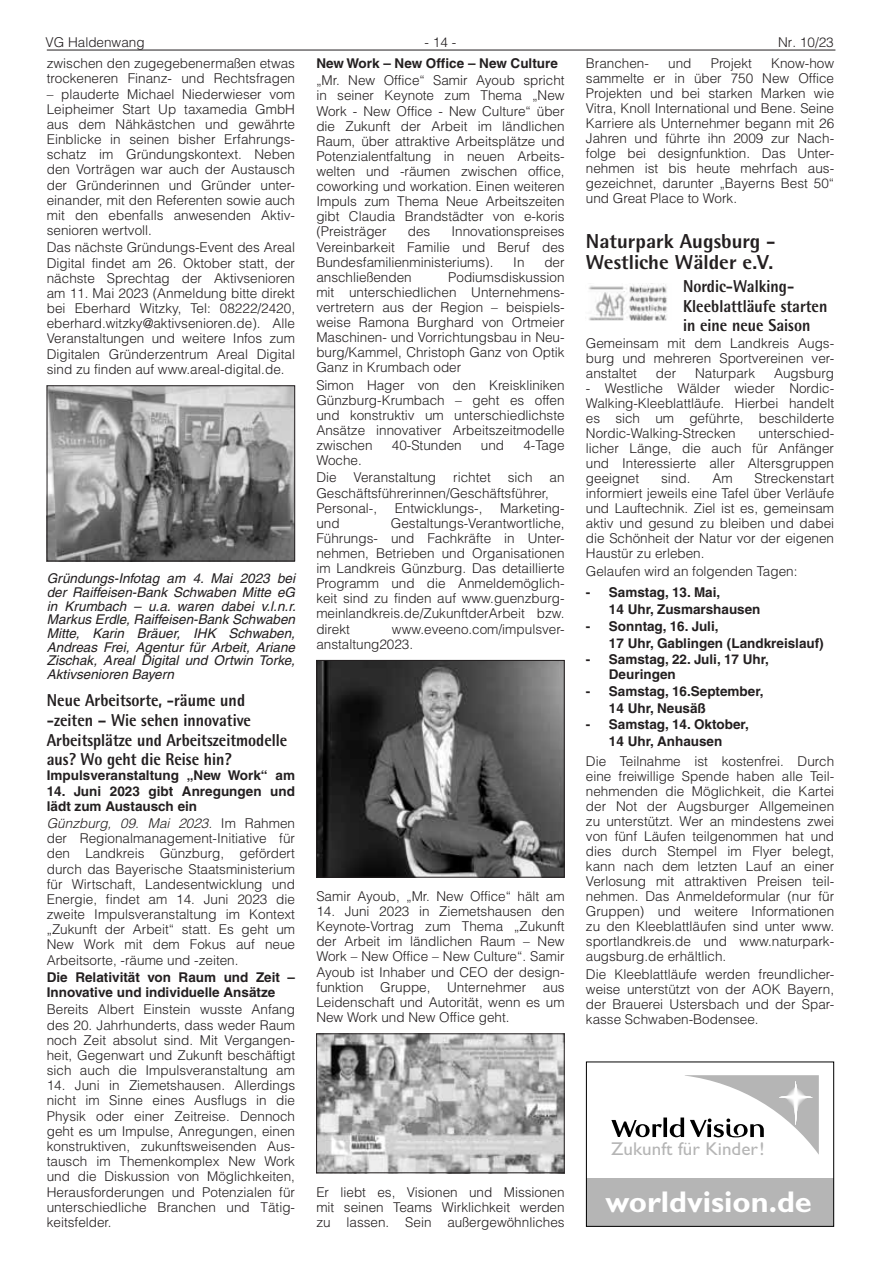
<style>
.page{position:relative;width:881px;height:1263px;background:#fff}
.page>*{position:absolute;margin:0;border:0;box-sizing:border-box;transform-origin:0 0}
.t1{font:700 30px "Gill Sans";color:#fff}
.t2{font:800 20.25px/21px "Agfa Rotis Semisans";color:#231f20}
.t3{font:18.6px "Gill Sans";letter-spacing:.005em;color:#b5b5b5}
.t4{font:800 17.25px/19.6px "Agfa Rotis Semisans";color:#231f20;scale:.9 1}
.t5{font:300 13.5px/15.1px "Helvetica LT";color:#231f20;text-align:justify}
.t6{font:700 13.5px/17.1px "Helvetica LT";color:#231f20}
.t7{font:italic 13.5px/13.6px "Helvetica LT";color:#231f20;text-align:justify}
.s1{font-style:italic}
</style>
<div class="page">
<hr style="left:47px;top:50px;width:788px;height:1px;background:#231f20">
<img style="left:588px;top:284px;width:79px;height:36px">
<img style="left:318px;top:662px;width:244px;height:213px">
<div style="left:316px;top:660px;width:248px;height:217px;border:1px solid #231f20"></div>
<img style="left:318px;top:1035px;width:244px;height:136px">
<div style="left:316px;top:1033px;width:248px;height:140px;border:1px solid #231f20"></div>
<img style="left:49px;top:387px;width:244px;height:172px">
<div style="left:47px;top:385px;width:248px;height:176px;border:1px solid #231f20"></div>
<div style="left:586px;top:1178px;width:247px;height:48px;background:#b5b5b5"></div>
<svg style="left:611px;top:1075px;width:207px;height:78px"></svg>
<div style="left:585px;top:1061px;width:248px;height:166px;border:1px solid #000"></div>
<p class="t5" style="left:45px;top:34px;width:101px">VG Haldenwang</p>
<p class="t5" style="left:424px;top:34px;width:33px">- 14 -</p>
<p class="t5" style="left:777px;top:34px;width:57px">Nr. 10/23</p>
<p class="t5" style="left:585px;top:56px;width:65px">Branchen-</p>
<p class="t5" style="left:668px;top:56px;width:25px">und</p>
<p class="t5" style="left:710px;top:56px;width:43px">Projekt</p>
<p class="t6" style="left:316px;top:55px;width:243px">New Work – New Office – New Culture</p>
<p class="t5" style="left:316px;top:73px;width:250px">„Mr. New Office“ Samir Ayoub spricht in seiner Keynote zum Thema „New Work - New Office - New Culture“ über die Zukunft der Arbeit im ländlichen Raum, über attraktive Arbeitsplätze und Potenzialentfaltung in neuen Arbeits&shy;welten und -räumen zwischen office, coworking und workation. Einen weiteren Impuls zum Thema Neue Arbeitszeiten gibt Claudia Brandstädter von e-koris (Preisträger</p>
<p class="t5" style="left:47px;top:56px;width:250px">zwischen den zugegebenermaßen etwas trockeneren Finanz- und Rechtsfragen</p>
<p class="t5" style="left:47px;top:86px;width:250px">– plauderte Michael Niederwieser vom Leipheimer Start Up taxamedia GmbH aus dem Nähkästchen und gewährte Einblicke in seinen bisher Erfahrungs&shy;schatz im Gründungskontext. Neben den Vorträgen war auch der Austausch der Gründerinnen und Gründer unter&shy;einander, mit den Referenten sowie auch mit den ebenfalls anwesenden Aktiv&shy;senioren wertvoll.</p>
<p class="t5" style="left:47px;top:240px;width:250px">Das nächste Gründungs-Event des Areal Digital findet am 26. Oktober statt, der nächste Sprechtag der Aktivsenioren am 11. Mai 2023 (Anmeldung bitte direkt bei Eberhard Witzky, Tel: 08222/2420, eberhard.witzky@aktivsenioren.de). Alle Veranstaltungen und weitere Infos zum Digitalen Gründerzentrum Areal Digital sind zu finden auf www.areal-digital.de.</p>
<p class="t5" style="left:585px;top:56px;width:250px;text-indent:185px">Know-how sammelte er in über 750 New Office Projekten und bei starken Marken wie Vitra, Knoll International und Bene. Seine Karriere als Unternehmer begann mit 26<br>Jahren und führte ihn 2009 zur Nach&shy;folge bei designfunktion. Das Unter&shy;nehmen ist bis heute mehrfach aus&shy;gezeichnet, darunter „Bayerns Best 50“ und Great Place to Work.</p>
<h2 class="t2" style="left:585px;top:230px;width:191px">Naturpark Augsburg -<br>Westliche Wälder e.V.</h2>
<p class="t4" style="left:682px;top:276px;width:162px">Nordic-Walking-<br>Kleeblattläufe starten in eine neue Saison</p>
<p class="t5" style="left:585px;top:336px;width:250px">Gemeinsam mit dem Landkreis Augs&shy;burg und mehreren Sportvereinen ver&shy;anstaltet</p>
<p class="t5" style="left:316px;top:224px;width:250px;text-indent:135px">Innovationspreises Vereinbarkeit Familie und Beruf des Bundesfamilienministeriums).</p>
<p class="t5" style="left:407px;top:224px;width:24px">des</p>
<p class="t5" style="left:513px;top:254px;width:13px">In</p>
<p class="t5" style="left:544px;top:254px;width:22px">der</p>
<p class="t5" style="left:316px;top:269px;width:97px">anschließenden</p>
<p class="t5" style="left:316px;top:269px;width:250px;text-indent:132px">Podiumsdiskussion mit unterschiedlichen Unternehmens&shy;vertretern aus der Region – beispiels&shy;weise Ramona Burghard von Ortmeier Maschinen- und Vorrichtungsbau in Neu&shy;burg/Kammel, Christoph Ganz von Optik Ganz in Krumbach oder</p>
<p class="t5" style="left:316px;top:377px;width:250px">Simon Hager von den Kreiskliniken Günzburg-Krumbach – geht es offen und konstruktiv um unterschiedlichste Ansätze innovativer Arbeitszeitmodelle zwischen</p>
<p class="t5" style="left:655px;top:366px;width:22px">der</p>
<p class="t5" style="left:694px;top:366px;width:62px">Naturpark</p>
<p class="t5" style="left:773px;top:366px;width:62px">Augsburg</p>
<p class="t5" style="left:585px;top:381px;width:250px">- Westliche Wälder wieder Nordic-Walking-Kleeblattläufe. Hierbei handelt es sich um geführte, beschilderte Nordic-Walking-Strecken</p>
<p class="t5" style="left:585px;top:426px;width:250px;text-indent:172px">unterschied&shy;licher Länge, die auch für Anfänger und Interessierte aller Altersgruppen geeignet</p>
<p class="t5" style="left:391px;top:438px;width:71px">40-Stunden</p>
<p class="t5" style="left:480px;top:438px;width:25px">und</p>
<p class="t5" style="left:523px;top:438px;width:43px">4-Tage</p>
<p class="t5" style="left:316px;top:452px;width:47px;line-height:17.2px">Woche.<br>Die</p>
<p class="t5" style="left:353px;top:470px;width:84px">Veranstaltung</p>
<p class="t5" style="left:453px;top:470px;width:39px">richtet</p>
<p class="t5" style="left:507px;top:470px;width:26px">sich</p>
<p class="t5" style="left:549px;top:470px;width:17px">an</p>
<p class="t5" style="left:316px;top:485px;width:234px">Geschäftsführerinnen/Geschäftsführer,<br>Personal-,</p>
<p class="t5" style="left:585px;top:471px;width:250px;text-indent:169px">Streckenstart informiert jeweils eine Tafel über Verläufe und Lauftechnik. Ziel ist es, gemeinsam aktiv und gesund zu bleiben und dabei die Schönheit der Natur vor der eigenen Haustür zu erleben.</p>
<p class="t5" style="left:585px;top:563px;width:213px">Gelaufen wird an folgenden Tagen:</p>
<p class="t6" style="left:608px;top:584px;width:153px;text-indent:-23px">- Samstag, 13. Mai,<br>14 Uhr, Zusmarshausen</p>
<p class="t6" style="left:608px;top:617px;width:216px;text-indent:-23px">- Sonntag, 16. Juli,<br>17 Uhr, Gablingen (Landkreislauf)</p>
<p class="t6" style="left:608px;top:652px;width:161px;line-height:15px;text-indent:-23px">- Samstag, 22. Juli, 17 Uhr,<br>Deuringen</p>
<p class="t6" style="left:608px;top:682px;width:156px;text-indent:-23px">- Samstag, 16.September,<br>14 Uhr, Neusäß</p>
<p class="t6" style="left:585px;top:716px;width:164px;text-align:center">- Samstag, 14. Oktober,<br>14 Uhr, Anhausen</p>
<p class="t5" style="left:585px;top:754px;width:250px">Die Teilnahme ist kostenfrei. Durch eine freiwillige Spende haben alle Teil&shy;nehmenden die Möglichkeit, die Kartei der Not der Augsburger Allgemeinen zu unterstützt. Wer an mindestens zwei von fünf Läufen teilgenommen hat und dies durch Stempel im Flyer belegt, kann nach dem letzten Lauf an einer Verlosung mit attraktiven Preisen teil&shy;nehmen. Das Anmeldeformular (nur für Gruppen) und weitere Informationen zu den Kleeblattläufen sind unter www. sportlandkreis.de und www.naturpark&shy;augsburg.de erhältlich.</p>
<p class="t5" style="left:585px;top:966px;width:250px">Die Kleeblattläufe werden freundlicher&shy;weise unterstützt von der AOK Bayern, der Brauerei Ustersbach und der Spar&shy;kasse Schwaben-Bodensee.</p>
<p class="t5" style="left:661px;top:471px;width:31px">sind.</p>
<p class="t5" style="left:712px;top:471px;width:22px">Am</p>
<p class="t5" style="left:394px;top:500px;width:89px">Entwicklungs-,</p>
<p class="t5" style="left:500px;top:500px;width:66px">Marketing-</p>
<p class="t5" style="left:316px;top:515px;width:250px;text-indent:74px">Gestaltungs-Verantwortliche, Führungs- und Fachkräfte in Unter&shy;nehmen, Betrieben und Organisationen im Landkreis Günzburg. Das detaillierte Programm und die Anmeldemöglich&shy;keit sind zu finden auf www.guenzburg&shy;meinlandkreis.de/ZukunftderArbeit bzw. direkt</p>
<p class="t5" style="left:316px;top:515px;width:25px">und</p>
<p class="t7" style="left:47px;top:572px;width:250px">Gründungs-Infotag am 4. Mai 2023 bei der Raiffeisen-Bank Schwaben Mitte eG in Krumbach – u.a. waren dabei v.l.n.r.<br>Markus Erdle, Raiffeisen-Bank Schwaben Mitte, Karin Bräuer, IHK Schwaben, Andreas Frei, Agentur für Arbeit, Ariane Zischak, Areal Digital und Ortwin Torke, Aktivsenioren Bayern</p>
<p class="t4" style="left:47px;top:690px;width:269px">Neue Arbeitsorte, -räume und -zeiten – Wie sehen innovative<br>Arbeitsplätze und Arbeitszeitmodelle aus? Wo geht die Reise hin?</p>
<p class="t6" style="left:47px;top:767px;width:250px">Impulsveranstaltung „New Work“ am</p>
<p class="t6" style="left:47px;top:783px;width:250px;line-height:15.1px">14. Juni 2023 gibt Anregungen und lädt zum Austausch ein</p>
<p class="t5" style="left:47px;top:815px;width:250px"><span class="s1">Günzburg, 09. Mai 2023.</span> Im Rahmen der Regionalmanagement-Initiative für den Landkreis Günzburg, gefördert durch das Bayerische Staatsministerium für Wirtschaft, Landesentwicklung und Energie, findet am 14. Juni 2023 die zweite Impulsveranstaltung im Kontext „Zukunft der Arbeit“ statt. Es geht um New Work mit dem Fokus auf neue Arbeitsorte, -räume und -zeiten.</p>
<p class="t6" style="left:47px;top:969px;width:250px;line-height:15.1px">Die Relativität von Raum und Zeit –<br>Innovative und individuelle Ansätze</p>
<p class="t5" style="left:47px;top:1002px;width:250px">Bereits Albert Einstein wusste Anfang des 20. Jahrhunderts, dass weder Raum noch Zeit absolut sind. Mit Vergangen&shy;heit, Gegenwart und Zukunft beschäftigt sich auch die Impulsveranstaltung am</p>
<p class="t5" style="left:47px;top:1078px;width:250px">14. Juni in Ziemetshausen. Allerdings nicht im Sinne eines Ausflugs in die Physik oder einer Zeitreise. Dennoch geht es um Impulse, Anregungen, einen konstruktiven, zukunftsweisenden Aus&shy;tausch im Themenkomplex New Work und die Diskussion von Möglichkeiten, Herausforderungen und Potenzialen für unterschiedliche Branchen und Tätig&shy;keitsfelder.</p>
<p class="t5" style="left:316px;top:621px;width:250px;text-indent:75px">www.eveeno.com/impulsver&shy;anstaltung2023.</p>
<p class="t5" style="left:316px;top:888px;width:250px">Samir Ayoub, „Mr. New Office“ hält am</p>
<p class="t5" style="left:316px;top:904px;width:250px">14. Juni 2023 in Ziemetshausen den Keynote-Vortrag zum Thema „Zukunft der Arbeit im ländlichen Raum – New Work – New Office – New Culture“. Samir Ayoub ist Inhaber und CEO der design&shy;funktion Gruppe, Unternehmer aus Leidenschaft und Autorität, wenn es um New Work und New Office geht.</p>
<h3 class="t3" style="left:611px;top:1138px;width:155px">Zukunft für Kinder!</h3>
<h1 class="t1" style="left:605px;top:1184px;width:208px">worldvision.de</h1>
<p class="t5" style="left:316px;top:1184px;width:250px">Er liebt es, Visionen und Missionen mit seinen Teams Wirklichkeit werden zu lassen. Sein außergewöhnliches</p>
</div>
